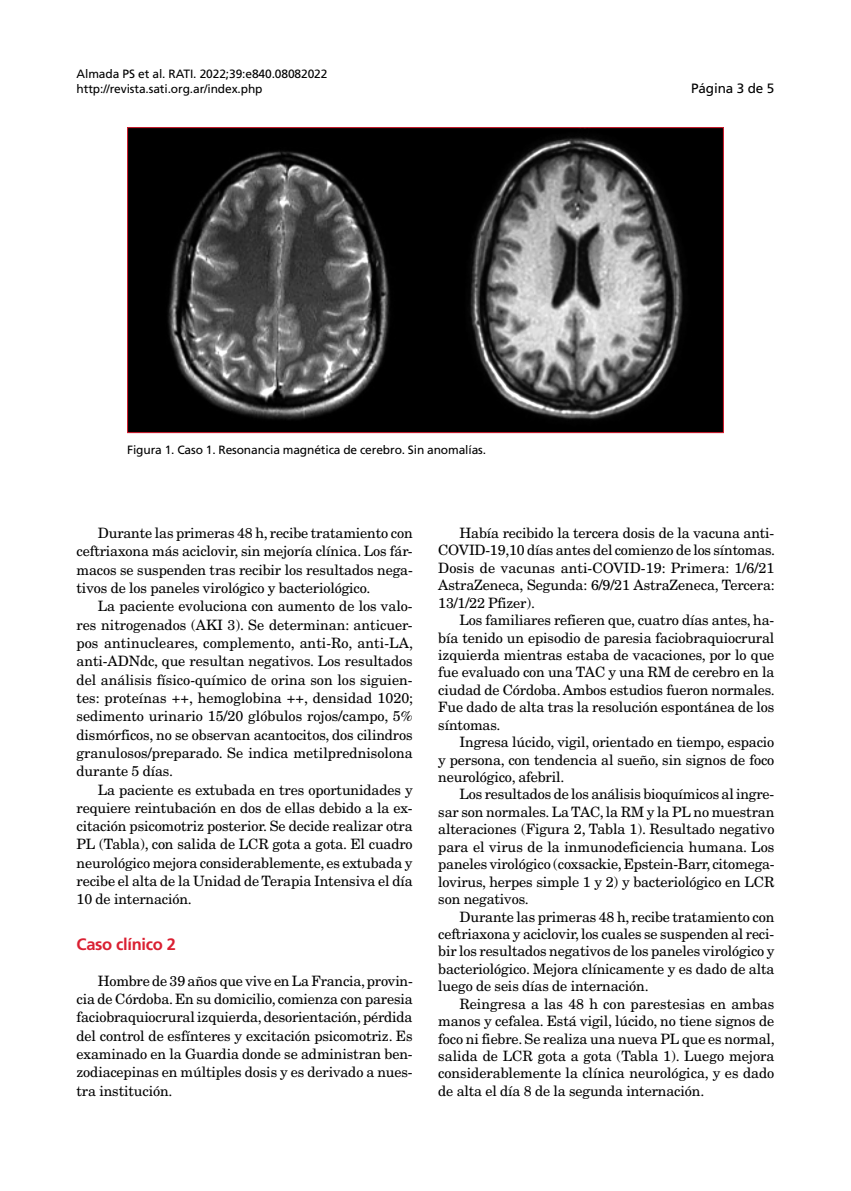
<style>
.page{position:relative;width:851px;height:1191px;background:#fff}
.page>*{position:absolute;margin:0;border:0;box-sizing:border-box;transform-origin:0 0}
.t1{font:700 16.5px "Frutiger LT Std";letter-spacing:-.02em;color:#da2032}
.t2{font:14.25px/17.4px "New Century Schlbk LT Std";letter-spacing:-.01em;color:#000;text-align:justify}
.t3{font:13.5px "Frutiger LT Std";letter-spacing:-.01em;color:#000}
.t4{font:12px/15px "Frutiger LT Std";letter-spacing:-.01em;color:#000}
</style>
<div class="page">
<img style="left:129px;top:129px;width:592px;height:302px">
<p class="t4" style="left:77px;top:66px;width:252px">Almada PS et al. RATI. 2022;39:e840.08082022 http://revista.sati.org.ar/index.php</p>
<p class="t4" style="left:127px;top:442px;width:360px">Figura 1. Caso 1. Resonancia magnética de cerebro. Sin anomalías.</p>
<p class="t3" style="left:691px;top:80px;width:85px">Página 3 de 5</p>
<p class="t2" style="left:77px;top:524px;width:337px;line-height:18.3px;text-indent:21px">Durante las primeras 48 h, recibe tratamiento con ceftriaxona más aciclovir, sin mejoría clínica. Los fár&shy;macos se suspenden tras recibir los resultados nega&shy;tivos de los paneles virológico y bacteriológico.</p>
<p class="t2" style="left:77px;top:597px;width:338px;line-height:18.3px;text-indent:21px">La paciente evoluciona con aumento de los valo&shy;res nitrogenados (AKI 3). Se determinan: anticuer&shy;pos antinucleares, complemento, anti-Ro, anti-LA, anti-ADNdc, que resultan negativos. Los resultados del análisis físico-químico de orina son los siguien&shy;tes: proteínas ++, hemoglobina ++, densidad 1020; sedimento urinario 15/20 glóbulos rojos/campo, 5% dismórficos, no se observan acantocitos, dos cilindros granulosos/preparado. Se indica metilprednisolona durante 5 días.</p>
<p class="t2" style="left:77px;top:780px;width:337px;line-height:18.3px;text-indent:21px">La paciente es extubada en tres oportunidades y requiere reintubación en dos de ellas debido a la ex&shy;citación psicomotriz posterior. Se decide realizar otra PL (Tabla), con salida de LCR gota a gota. El cuadro neurológico mejora considerablemente, es extubada y recibe el alta de la Unidad de Terapia Intensiva el día 10 de internación.</p>
<p class="t1" style="left:77px;top:935px;width:101px">Caso clínico 2</p>
<p class="t2" style="left:77px;top:971px;width:338px;line-height:18.3px;text-indent:21px">Hombre de 39 años que vive en La Francia, provin&shy;cia de Córdoba. En su domicilio, comienza con paresia faciobraquiocrural izquierda, desorientación, pérdida del control de esfínteres y excitación psicomotriz. Es examinado en la Guardia donde se administran ben&shy;zodiacepinas en múltiples dosis y es derivado a nues&shy;tra institución.</p>
<p class="t2" style="left:438px;top:524px;width:338px;text-indent:21px">Había recibido la tercera dosis de la vacuna anti-COVID-19,10 días antes del comienzo de los síntomas.<br>Dosis de vacunas anti-COVID-19: Primera: 1/6/21<br>AstraZeneca, Segunda: 6/9/21 AstraZeneca, Tercera:<br>13/1/22 Pfizer).</p>
<p class="t2" style="left:438px;top:611px;width:338px;text-indent:21px">Los familiares refieren que, cuatro días antes, ha&shy;bía tenido un episodio de paresia faciobraquiocrural izquierda mientras estaba de vacaciones, por lo que fue evaluado con una TAC y una RM de cerebro en la ciudad de Córdoba. Ambos estudios fueron normales.<br>Fue dado de alta tras la resolución espontánea de los síntomas.</p>
<p class="t2" style="left:438px;top:733px;width:337px;text-indent:21px">Ingresa lúcido, vigil, orientado en tiempo, espacio y persona, con tendencia al sueño, sin signos de foco neurológico, afebril.</p>
<p class="t2" style="left:438px;top:785px;width:338px;text-indent:21px">Los resultados de los análisis bioquímicos al ingre&shy;sar son normales. La TAC, la RM y la PL no muestran alteraciones (Figura 2, Tabla 1). Resultado negativo para el virus de la inmunodeficiencia humana. Los paneles virológico (coxsackie, Epstein-Barr, citomega&shy;lovirus, herpes simple 1 y 2) y bacteriológico en LCR son negativos.</p>
<p class="t2" style="left:438px;top:907px;width:337px;text-indent:21px">Durante las primeras 48 h, recibe tratamiento con ceftriaxona y aciclovir, los cuales se suspenden al reci&shy;bir los resultados negativos de los paneles virológico y bacteriológico. Mejora clínicamente y es dado de alta luego de seis días de internación.</p>
<p class="t2" style="left:438px;top:995px;width:338px;text-indent:21px">Reingresa a las 48 h con parestesias en ambas manos y cefalea. Está vigil, lúcido, no tiene signos de foco ni fiebre. Se realiza una nueva PL que es normal, salida de LCR gota a gota (Tabla 1). Luego mejora considerablemente la clínica neurológica, y es dado de alta el día 8 de la segunda internación.</p>
</div>
